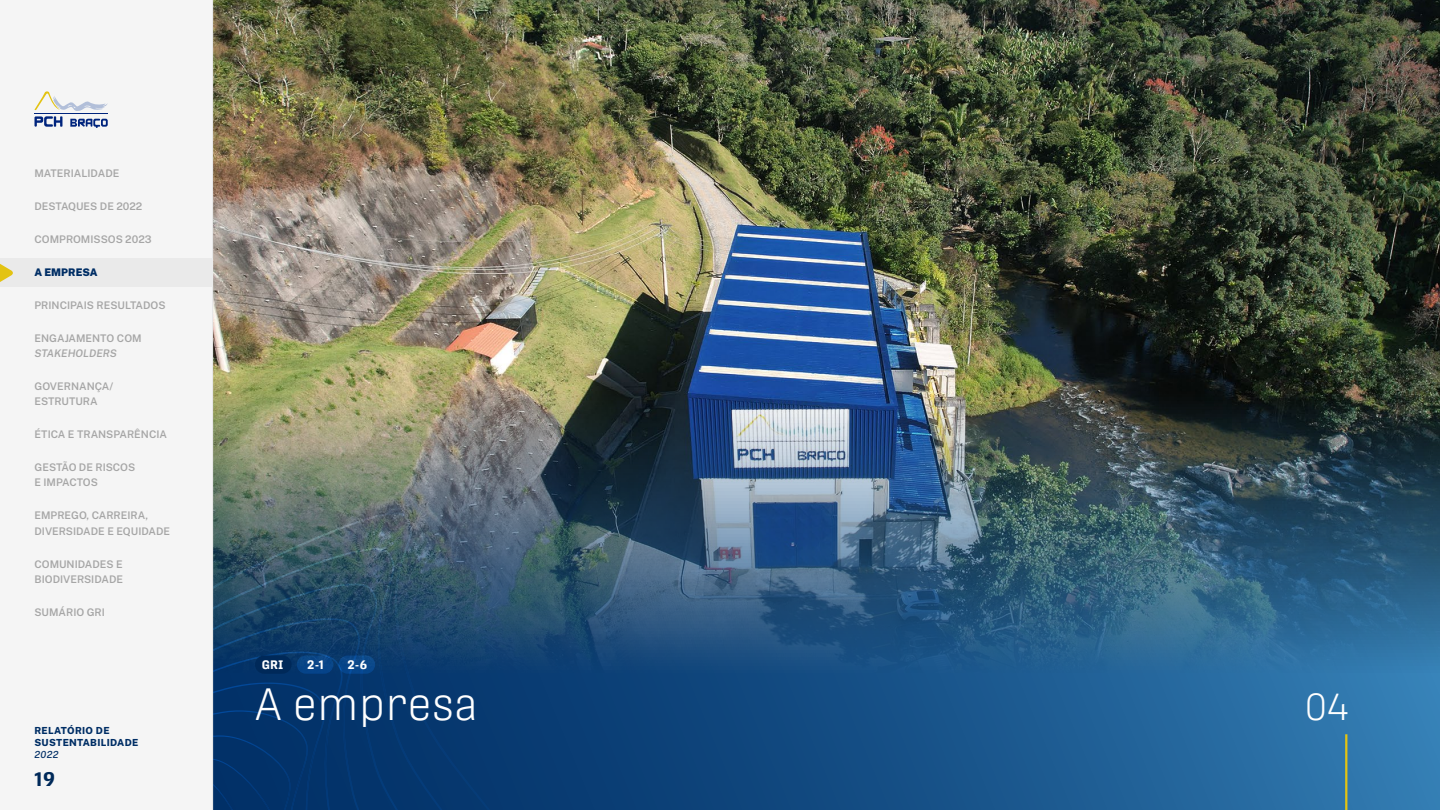
<style>
.page{position:relative;width:1440px;height:810px;background:#fff}
.page>*{position:absolute;margin:0;border:0;box-sizing:border-box;transform-origin:0 0}
.t1{font:300 45px "Protipo";color:#fff}
.t2{font:300 37.5px "Protipo";color:#fff}
.t3{font:700 19.5px "Protipo";color:#002959}
.t4{font:700 12.23px "Protipo";color:#fff}
.t5{font:600 10.5px/15px "Public Sans";color:#a6a6a6}
.t6{font:italic 600 10.5px "Public Sans";color:#a6a6a6}
.t7{font:900 10.5px "Public Sans";color:#002e65}
.t8{font:800 9.75px/12px "Public Sans";letter-spacing:.03em;color:#002e65}
.t9{font:italic 500 9.75px "Public Sans";color:#002e65}
</style>
<div class="page">
<svg style="left:580px;top:705px;width:860px;height:105px;background:#1c5a90"></svg>
<img style="left:213px;top:0;width:1227px;height:705px">
<hr style="left:1345px;top:734px;width:2px;height:76px;background:#e3c312">
<svg style="left:213px;top:512px;width:367px;height:298px;background:#34566f"></svg>
<svg style="left:213px;top:548px;width:320px;height:262px;background:#264d6c"></svg>
<svg style="left:213px;top:584px;width:274px;height:226px;background:#18436a"></svg>
<svg style="left:213px;top:618px;width:228px;height:192px;background:#06366b"></svg>
<div style="left:297px;top:656px;width:36px;height:18px;background:#094488;border-radius:9px"></div>
<svg style="left:339px;top:656px;width:36px;height:18px"></svg>
<div style="left:255px;top:656px;width:37px;height:18px;background:#002959;border-radius:9px"></div>
<div style="left:0;top:0;width:213px;height:810px;background:#f5f5f5"></div>
<hr style="left:212px;top:0;width:1px;height:810px;background:#e6e6e6">
<svg style="left:34px;top:91px;width:74px;height:37px"></svg>
<hr style="left:35px;top:114px;width:73px;height:1px;background:#00247d">
<div style="left:0;top:258px;width:212px;height:29px;background:#eaeaea"></div>
<svg style="left:0;top:264px;width:13px;height:18px"></svg>
<p class="t5" style="left:34px;top:166px;width:86px">MATERIALIDADE</p>
<p class="t5" style="left:34px;top:199px;width:109px">DESTAQUES DE 2022</p>
<p class="t5" style="left:34px;top:232px;width:119px">COMPROMISSOS 2023</p>
<p class="t7" style="left:34px;top:266px;width:65px">A EMPRESA</p>
<p class="t5" style="left:34px;top:298px;width:133px">PRINCIPAIS RESULTADOS</p>
<p class="t5" style="left:34px;top:331px;width:109px">ENGAJAMENTO COM</p>
<p class="t6" style="left:34px;top:347px;width:84px">STAKEHOLDERS</p>
<p class="t5" style="left:34px;top:379px;width:80px">GOVERNANÇA/<br>ESTRUTURA</p>
<p class="t5" style="left:34px;top:427px;width:134px">ÉTICA E TRANSPARÊNCIA</p>
<p class="t5" style="left:34px;top:460px;width:102px">GESTÃO DE RISCOS<br>E IMPACTOS</p>
<p class="t5" style="left:34px;top:508px;width:137px">EMPREGO, CARREIRA,<br>DIVERSIDADE E EQUIDADE</p>
<p class="t5" style="left:34px;top:556px;width:90px">COMUNIDADES E<br>BIODIVERSIDADE</p>
<p class="t5" style="left:34px;top:604px;width:72px">SUMÁRIO GRI</p>
<p class="t8" style="left:34px;top:724px;width:105px">RELATÓRIO DE<br>SUSTENTABILIDADE</p>
<p class="t9" style="left:34px;top:748px;width:25px">2022</p>
<h3 class="t3" style="left:34px;top:768px;width:22px">19</h3>
<p class="t4" style="left:262px;top:657px;width:23px">GRI</p>
<p class="t4" style="left:307px;top:657px;width:18px">2-1</p>
<p class="t4" style="left:347px;top:657px;width:21px">2-6</p>
<h1 class="t1" style="left:255px;top:678px;width:224px">A empresa</h1>
<h2 class="t2" style="left:1304px;top:685px;width:47px">04</h2>
</div>
